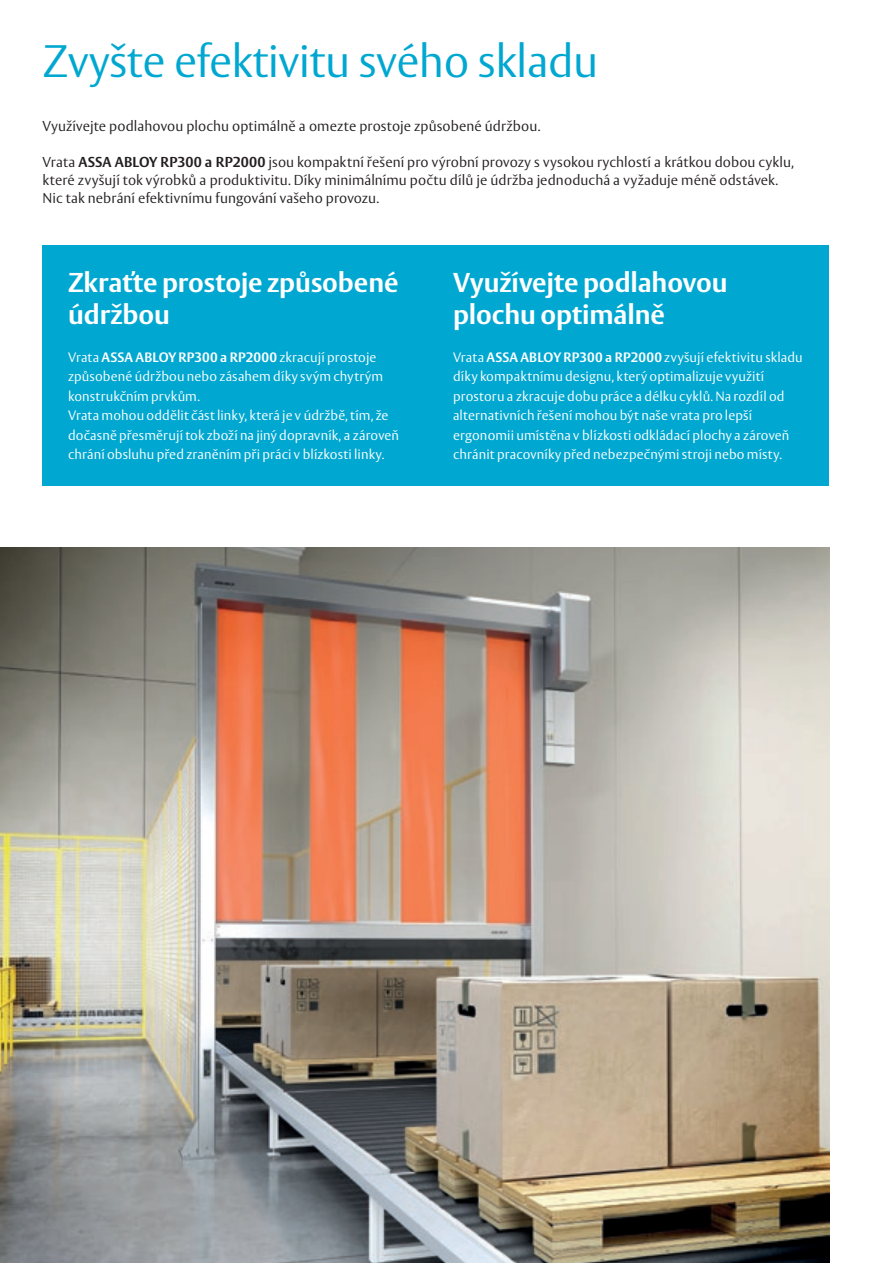
<style>
.page{position:relative;width:872px;height:1263px;background:#fff}
.page>*{position:absolute;margin:0;border:0;box-sizing:border-box;transform-origin:0 0}
.t1{font:300 45px "ASSA Vesta";letter-spacing:-.01em;color:#00a7d1}
.t2{font:700 27px/32.4px "ASSA Vesta";letter-spacing:-.005em;color:#fff}
.t3{font:300 14.25px/18px "ASSA Vesta";letter-spacing:.005em;color:#231f20}
.t4{font:300 13.5px/19.5px "ASSA Vesta";letter-spacing:.01em;color:#fff}
.s1{font-weight:700}
</style>
<div class="page">
<img style="left:0;top:547px;width:829px;height:716px">
<div style="left:43px;top:245px;width:786px;height:241px;background:#00a7d1"></div>
<h1 class="t1" style="left:43px;top:35px;width:557px">Zvyšte efektivitu svého skladu</h1>
<p class="t3" style="left:43px;top:118px;width:499px">Využívejte podlahovou plochu optimálně a omezte prostoje způsobené údržbou.</p>
<p class="t3" style="left:43px;top:154px;width:753px">Vrata <span class="s1">ASSA ABLOY RP300 a RP2000</span> jsou kompaktní řešení pro výrobní provozy s vysokou rychlostí a krátkou dobou cyklu, které zvyšují tok výrobků a produktivitu. Díky minimálnímu počtu dílů je údržba jednoduchá a vyžaduje méně odstávek.<br>Nic tak nebrání efektivnímu fungování vašeho provozu.</p>
<h2 class="t2" style="left:68px;top:267px;width:332px">Zkraťte prostoje způsobené údržbou</h2>
<p class="t4" style="left:68px;top:348px;width:332px">Vrata <span class="s1">ASSA ABLOY RP300 a RP2000</span> zkracují prostoje způsobené údržbou nebo zásahem díky svým chytrým konstrukčním prvkům.<br>Vrata mohou oddělit část linky, která je v údržbě, tím, že dočasně přesměrují tok zboží na jiný dopravník, a zároveň chrání obsluhu před zraněním při práci v blízkosti linky.</p>
<h2 class="t2" style="left:453px;top:267px;width:276px">Využívejte podlahovou plochu optimálně</h2>
<p class="t4" style="left:453px;top:348px;width:351px">Vrata <span class="s1">ASSA ABLOY RP300 a RP2000</span> zvyšují efektivitu skladu díky kompaktnímu designu, který optimalizuje využití prostoru a zkracuje dobu práce a délku cyklů. Na rozdíl od alternativních řešení mohou být naše vrata pro lepší ergonomii umístěna v blízkosti odkládací plochy a zároveň chránit pracovníky před nebezpečnými stroji nebo místy.</p>
</div>
